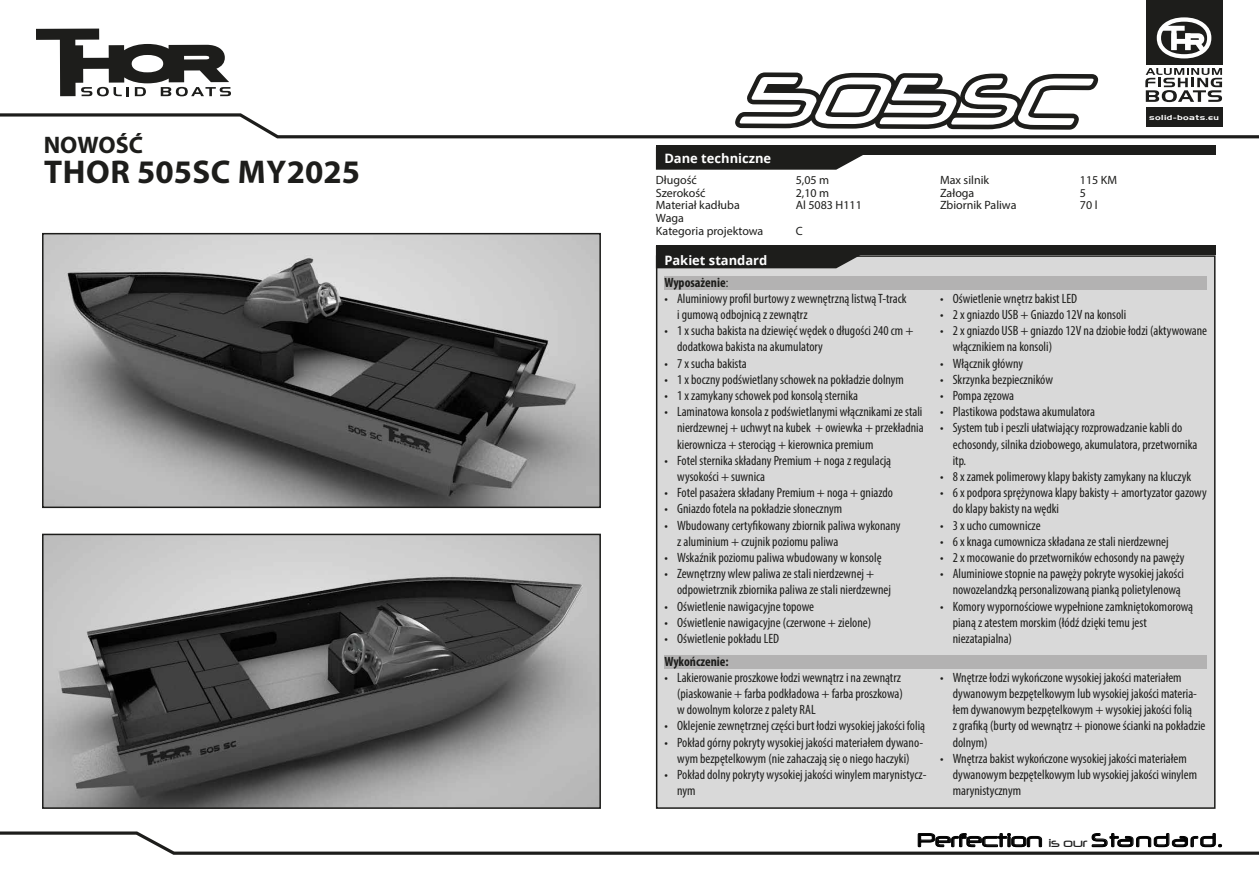
<style>
.page{position:relative;width:1259px;height:893px;background:#fff}
.page>*{position:absolute;margin:0;border:0;box-sizing:border-box;transform-origin:0 0}
.t1{font:700 33px "Myriad Pro";letter-spacing:.01em;color:#1d1d1b}
.t2{font:700 24px "Myriad Pro";color:#1d1d1b}
.t3{font:18.15px "Neuropol";color:#010101}
.t4{font:condensed 13.5px/16.2px "Myriad Pro";color:#1d1d1b}
.t5{font:700 condensed 13.5px "Myriad Pro";color:#1d1d1b}
.t6{font:700 12.9px "Open Sans";color:#fff}
.t7{font:12px/12.9px "Myriad Pro";color:#1d1d1b}
.t8{font:7.05px "Handel Gothic EU";letter-spacing:.05em;color:#fff;scale:1.31 1}
.s1{font-weight:400}
.s2{font-size:10.95px;color:#1f1f1f}
</style>
<div class="page">
<div style="left:1146px;top:0;width:76px;height:64px;background:#1d1d1b"></div>
<svg style="left:0;top:831px;width:1259px;height:24px"></svg>
<div style="left:656px;top:255px;width:559px;height:554px;background:#d9d9d9;border:2px solid #1d1d1b"></div>
<img style="left:45px;top:236px;width:553px;height:269px">
<div style="left:42px;top:233px;width:559px;height:275px;border:2px solid #1d1d1b"></div>
<img style="left:45px;top:537px;width:553px;height:269px">
<div style="left:42px;top:534px;width:559px;height:275px;border:2px solid #1d1d1b"></div>
<svg style="left:0;top:17px;width:1259px;height:122px"></svg>
<div style="left:664px;top:276px;width:543px;height:14px;background:#b3b2b2"></div>
<div style="left:664px;top:655px;width:543px;height:14px;background:#b3b2b2"></div>
<svg style="left:656px;top:255px;width:221px;height:13px;background:#333331"></svg>
<svg style="left:656px;top:155px;width:207px;height:15px;background:#2f2f2e"></svg>
<div style="left:656px;top:246px;width:559px;height:9px;background:#1d1d1b"></div>
<div style="left:656px;top:145px;width:559px;height:10px;background:#1d1d1b"></div>
<h2 class="t2" style="left:44px;top:129px;width:101px">NOWOŚĆ</h2>
<h1 class="t1" style="left:44px;top:150px;width:317px">THOR 505SC MY2025</h1>
<p class="t6" style="left:664px;top:150px;width:108px">Dane techniczne</p>
<p class="t7" style="left:656px;top:173px;width:42px">Długość</p>
<p class="t7" style="left:796px;top:173px;width:35px">5,05 m</p>
<p class="t7" style="left:656px;top:186px;width:51px">Szerokość</p>
<p class="t7" style="left:796px;top:186px;width:35px">2,10 m</p>
<p class="t7" style="left:656px;top:199px;width:85px">Materiał kadłuba</p>
<p class="t7" style="left:796px;top:199px;width:68px">Al 5083 H111</p>
<p class="t7" style="left:656px;top:212px;width:109px">Waga<br>Kategoria projektowa</p>
<p class="t7" style="left:796px;top:224px;width:8px">C</p>
<p class="t6" style="left:664px;top:251px;width:104px">Pakiet standard</p>
<p class="t5" style="left:664px;top:274px;width:65px">Wyposażenie<span class="s1">:</span></p>
<p class="t4" style="left:677px;top:290px;width:231px;text-indent:-13px">• Aluminiowy profil burtowy z wewnętrzną listwą T-track i gumową odbojnicą z zewnątrz</p>
<p class="t4" style="left:677px;top:322px;width:238px;text-indent:-13px">• 1 x sucha bakista na dziewięć wędek o długości 240 cm + dodatkowa bakista na akumulatory</p>
<p class="t4" style="left:664px;top:355px;width:84px">• 7 x sucha bakista</p>
<p class="t4" style="left:664px;top:371px;width:241px">• 1 x boczny podświetlany schowek na pokładzie dolnym</p>
<p class="t4" style="left:664px;top:387px;width:195px">• 1 x zamykany schowek pod konsolą sternika</p>
<p class="t4" style="left:677px;top:403px;width:248px;text-align:justify;text-indent:-13px">• Laminatowa konsola z podświetlanymi włącznikami ze stali nierdzewnej + uchwyt na kubek + owiewka + przekładnia kierownicza + sterociąg + kierownica premium</p>
<p class="t4" style="left:677px;top:452px;width:215px;text-indent:-13px">• Fotel sternika składany Premium + noga z regulacją wysokości + suwnica</p>
<p class="t4" style="left:664px;top:484px;width:230px">• Fotel pasażera składany Premium + noga + gniazdo</p>
<p class="t4" style="left:664px;top:501px;width:179px">• Gniazdo fotela na pokładzie słonecznym</p>
<p class="t4" style="left:677px;top:517px;width:225px;text-indent:-13px">• Wbudowany certyfikowany zbiornik paliwa wykonany z aluminium + czujnik poziomu paliwa</p>
<p class="t4" style="left:664px;top:549px;width:219px">• Wskaźnik poziomu paliwa wbudowany w konsolę</p>
<p class="t4" style="left:677px;top:565px;width:215px;text-indent:-13px">• Zewnętrzny wlew paliwa ze stali nierdzewnej + odpowietrznik zbiornika paliwa ze stali nierdzewnej</p>
<p class="t4" style="left:664px;top:598px;width:151px">• Oświetlenie nawigacyjne topowe</p>
<p class="t4" style="left:664px;top:614px;width:208px">• Oświetlenie nawigacyjne (czerwone + zielone)</p>
<p class="t4" style="left:664px;top:630px;width:116px">• Oświetlenie pokładu LED</p>
<p class="t5" style="left:664px;top:653px;width:66px">Wykończenie:</p>
<p class="t4" style="left:677px;top:669px;width:227px;text-indent:-13px">• Lakierowanie proszkowe łodzi wewnątrz i na zewnątrz (piaskowanie + farba podkładowa + farba proszkowa) w dowolnym kolorze z palety RAL</p>
<p class="t4" style="left:664px;top:718px;width:262px">• Oklejenie zewnętrznej części burt łodzi wysokiej jakości folią</p>
<p class="t4" style="left:664px;top:734px;width:260px;text-align:center">• Pokład górny pokryty wysokiej jakości materiałem dywano&shy;wym bezpętelkowym (nie zahaczają się o niego haczyki)</p>
<p class="t4" style="left:677px;top:766px;width:251px;text-indent:-13px">• Pokład dolny pokryty wysokiej jakości winylem marynistycz&shy;nym</p>
<p class="t7" style="left:940px;top:173px;width:51px">Max silnik</p>
<p class="t7" style="left:1079px;top:173px;width:39px">115 KM</p>
<p class="t7" style="left:940px;top:186px;width:36px">Załoga</p>
<p class="t7" style="left:1079px;top:186px;width:8px">5</p>
<p class="t7" style="left:940px;top:199px;width:78px">Zbiornik Paliwa</p>
<p class="t7" style="left:1079px;top:199px;width:19px">70 l</p>
<p class="t8" style="left:1149px;top:113px;width:55px">solid-boats.eu</p>
<p class="t4" style="left:940px;top:290px;width:139px">• Oświetlenie wnętrz bakist LED</p>
<p class="t4" style="left:940px;top:306px;width:188px">• 2 x gniazdo USB + Gniazdo 12V na konsoli</p>
<p class="t4" style="left:952px;top:322px;width:256px;text-indent:-13px">• 2 x gniazdo USB + gniazdo 12V na dziobie łodzi (aktywowane włącznikiem na konsoli)</p>
<p class="t4" style="left:940px;top:355px;width:85px">• Włącznik główny</p>
<p class="t4" style="left:940px;top:371px;width:114px">• Skrzynka bezpieczników</p>
<p class="t4" style="left:940px;top:387px;width:76px">• Pompa zęzowa</p>
<p class="t4" style="left:940px;top:403px;width:157px">• Plastikowa podstawa akumulatora</p>
<p class="t4" style="left:952px;top:420px;width:246px;text-indent:-13px">• System tub i peszli ułatwiający rozprowadzanie kabli do echosondy, silnika dziobowego, akumulatora, przetwornika itp.</p>
<p class="t4" style="left:940px;top:468px;width:253px">• 8 x zamek polimerowy klapy bakisty zamykany na kluczyk</p>
<p class="t4" style="left:952px;top:484px;width:255px;text-indent:-13px">• 6 x podpora sprężynowa klapy bakisty + amortyzator gazowy do klapy bakisty na wędki</p>
<p class="t4" style="left:940px;top:517px;width:102px">• 3 x ucho cumownicze</p>
<p class="t4" style="left:940px;top:533px;width:230px">• 6 x knaga cumownicza składana ze stali nierdzewnej</p>
<p class="t4" style="left:940px;top:549px;width:246px">• 2 x mocowanie do przetworników echosondy na pawęży</p>
<p class="t4" style="left:940px;top:565px;width:245px;text-align:right">• Aluminiowe stopnie na pawęży pokryte wysokiej jakości nowozelandzką personalizowaną pianką polietylenową</p>
<p class="t4" style="left:952px;top:598px;width:242px;text-indent:-13px">• Komory wypornościowe wypełnione zamkniętokomorową pianą z atestem morskim (łódź dzięki temu jest niezatapialna)</p>
<p class="t4" style="left:952px;top:669px;width:254px;text-indent:-13px">• Wnętrze łodzi wykończone wysokiej jakości materiałem dywanowym bezpętelkowym lub wysokiej jakości materia&shy;łem dywanowym bezpętelkowym + wysokiej jakości folią<br>z grafiką (burty od wewnątrz + pionowe ścianki na pokładzie dolnym)</p>
<p class="t4" style="left:952px;top:750px;width:246px;text-indent:-13px">• Wnętrza bakist wykończone wysokiej jakości materiałem dywanowym bezpętelkowym lub wysokiej jakości winylem marynistycznym</p>
<h3 class="t3" style="left:917px;top:829px;width:306px">Perfection <span class="s2">is our</span> Standa rd.</h3>
</div>
